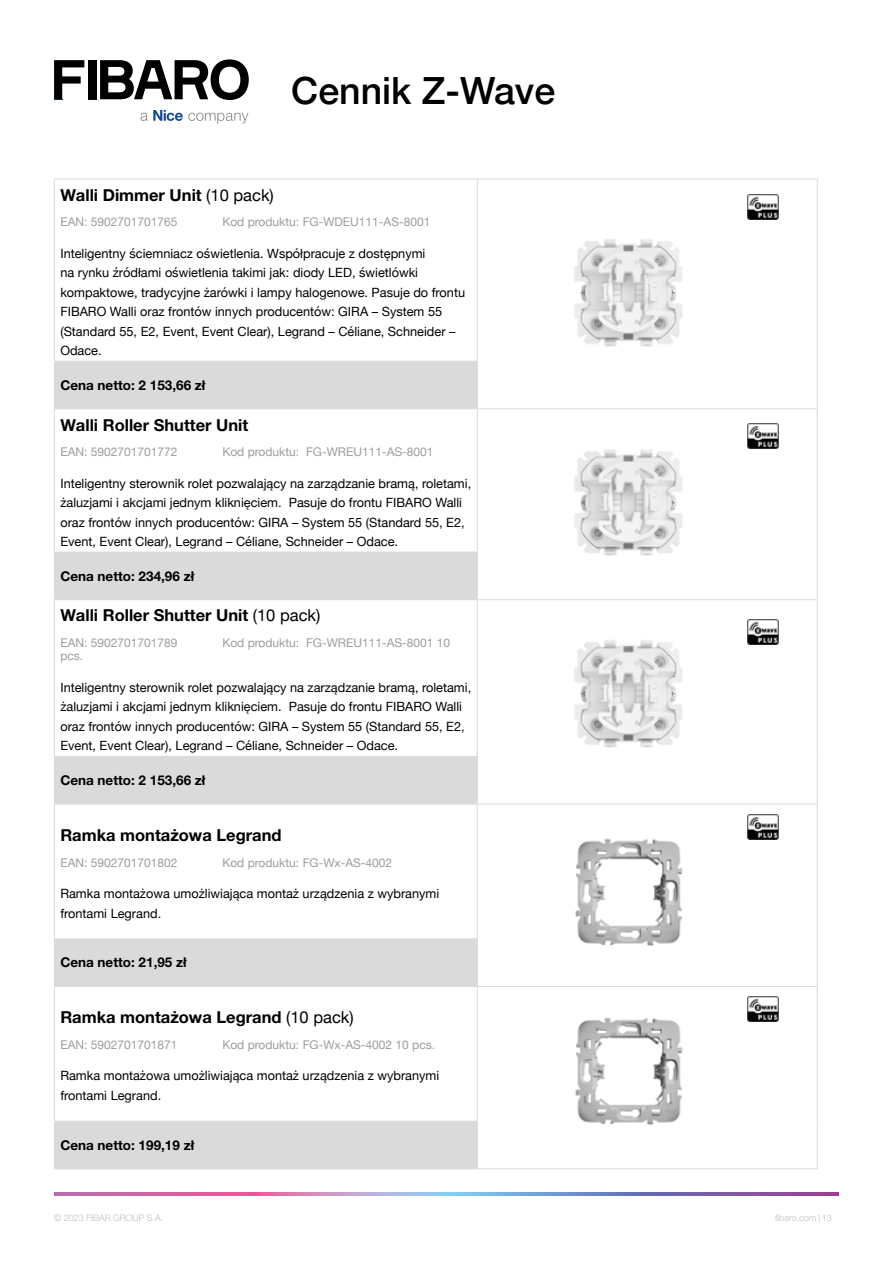
<style>
.page{position:relative;width:893px;height:1263px;background:#fff}
.page>*{position:absolute;margin:0;border:0;box-sizing:border-box;transform-origin:0 0}
.t1{font:500 37.5px "Helvetica Neue";color:#000}
.t2{font:700 16.5px "Helvetica Neue LT Pro";color:#000}
.t3{font:700 13.5px "Helvetica Neue LT Pro";color:#000}
.t4{font:12.75px/19.5px "Helvetica Neue";color:#000}
.t5{font:12px "Helvetica Neue";color:#9d9d9c}
.t6{font:300 9px "Helvetica Neue LT Pro";color:#bdbec0}
.s1{font-family:"Helvetica Neue";font-weight:400}
.s2{color:#bdbdbf}
</style>
<div class="page">
<svg style="left:54px;top:1193px;width:785px;height:3px;background:#a17db8"></svg>
<svg style="left:54px;top:60px;width:30px;height:39px"></svg>
<div style="left:88px;top:60px;width:8px;height:39px;background:#000"></div>
<svg style="left:100px;top:59px;width:149px;height:41px"></svg>
<svg style="left:141px;top:110px;width:107px;height:14px"></svg>
<svg style="left:55px;top:362px;width:422px;height:806px"></svg>
<hr style="left:54px;top:179px;width:423px;height:1px;background:#dadada">
<hr style="left:54px;top:179px;width:1px;height:182px;background:#dadada">
<hr style="left:477px;top:179px;width:341px;height:1px;background:#dadada">
<hr style="left:477px;top:179px;width:1px;height:182px;background:#dadada">
<hr style="left:817px;top:179px;width:1px;height:182px;background:#dadada">
<hr style="left:54px;top:361px;width:424px;height:1px;background:#dadada">
<hr style="left:54px;top:362px;width:1px;height:46px;background:#dadada">
<hr style="left:477px;top:362px;width:1px;height:46px;background:#dadada">
<hr style="left:817px;top:361px;width:1px;height:47px;background:#dadada">
<hr style="left:54px;top:408px;width:423px;height:1px;background:#dadada">
<hr style="left:54px;top:409px;width:1px;height:143px;background:#dadada">
<hr style="left:477px;top:408px;width:341px;height:1px;background:#dadada">
<hr style="left:477px;top:409px;width:1px;height:143px;background:#dadada">
<hr style="left:817px;top:409px;width:1px;height:143px;background:#dadada">
<hr style="left:54px;top:552px;width:424px;height:1px;background:#dadada">
<hr style="left:54px;top:552px;width:1px;height:47px;background:#dadada">
<hr style="left:477px;top:552px;width:1px;height:47px;background:#dadada">
<hr style="left:817px;top:552px;width:1px;height:47px;background:#dadada">
<hr style="left:54px;top:599px;width:423px;height:1px;background:#dadada">
<hr style="left:54px;top:600px;width:1px;height:156px;background:#dadada">
<hr style="left:477px;top:599px;width:341px;height:1px;background:#dadada">
<hr style="left:477px;top:600px;width:1px;height:156px;background:#dadada">
<hr style="left:817px;top:600px;width:1px;height:156px;background:#dadada">
<hr style="left:54px;top:756px;width:424px;height:1px;background:#dadada">
<hr style="left:54px;top:757px;width:1px;height:47px;background:#dadada">
<hr style="left:477px;top:757px;width:1px;height:47px;background:#dadada">
<hr style="left:817px;top:756px;width:1px;height:48px;background:#dadada">
<hr style="left:54px;top:804px;width:423px;height:1px;background:#dadada">
<hr style="left:54px;top:804px;width:1px;height:134px;background:#dadada">
<hr style="left:477px;top:804px;width:341px;height:1px;background:#dadada">
<hr style="left:477px;top:804px;width:1px;height:134px;background:#dadada">
<hr style="left:817px;top:804px;width:1px;height:135px;background:#dadada">
<hr style="left:54px;top:938px;width:424px;height:1px;background:#dadada">
<hr style="left:54px;top:939px;width:1px;height:47px;background:#dadada">
<hr style="left:477px;top:939px;width:1px;height:47px;background:#dadada">
<hr style="left:817px;top:939px;width:1px;height:47px;background:#dadada">
<hr style="left:54px;top:986px;width:423px;height:1px;background:#dadada">
<hr style="left:54px;top:987px;width:1px;height:134px;background:#dadada">
<hr style="left:477px;top:986px;width:341px;height:1px;background:#dadada">
<hr style="left:477px;top:987px;width:1px;height:134px;background:#dadada">
<hr style="left:817px;top:987px;width:1px;height:134px;background:#dadada">
<hr style="left:54px;top:1121px;width:424px;height:1px;background:#dadada">
<hr style="left:54px;top:1121px;width:1px;height:47px;background:#dadada">
<hr style="left:477px;top:1121px;width:1px;height:47px;background:#dadada">
<hr style="left:817px;top:1121px;width:1px;height:47px;background:#dadada">
<hr style="left:54px;top:1168px;width:423px;height:1px;background:#dadada">
<hr style="left:477px;top:1168px;width:341px;height:1px;background:#dadada">
<img style="left:747px;top:996px;width:32px;height:26px">
<img style="left:747px;top:814px;width:32px;height:26px">
<img style="left:747px;top:619px;width:32px;height:26px">
<img style="left:747px;top:423px;width:32px;height:26px">
<img style="left:747px;top:194px;width:32px;height:26px">
<img style="left:574px;top:239px;width:108px;height:108px">
<img style="left:574px;top:449px;width:108px;height:107px">
<img style="left:574px;top:640px;width:108px;height:108px">
<img style="left:575px;top:838px;width:108px;height:108px">
<img style="left:575px;top:1017px;width:108px;height:108px">
<h1 class="t1" style="left:291px;top:61px;width:265px">Cennik Z-Wave</h1>
<p class="t2" style="left:60px;top:185px;width:215px">Walli Dimmer Unit <span class="s1">(10 pack)</span></p>
<p class="t5" style="left:60px;top:213px;width:119px">EAN: 5902701701765</p>
<p class="t5" style="left:222px;top:213px;width:210px">Kod produktu: FG-WDEU111-AS-8001</p>
<p class="t4" style="left:60px;top:244px;width:406px">Inteligentny ściemniacz oświetlenia. Współpracuje z dostępnymi<br>na rynku źródłami oświetlenia takimi jak: diody LED, świetlówki kompaktowe, tradycyjne żarówki i lampy halogenowe. Pasuje do frontu FIBARO Walli oraz frontów innych producentów: GIRA – System 55 (Standard 55, E2, Event, Event Clear), Legrand – Céliane, Schneider – Odace.</p>
<p class="t3" style="left:60px;top:377px;width:147px">Cena netto: 2 153,66 zł</p>
<p class="t2" style="left:60px;top:414px;width:189px">Walli Roller Shutter Unit</p>
<p class="t5" style="left:60px;top:443px;width:119px">EAN: 5902701701772</p>
<p class="t5" style="left:222px;top:443px;width:213px">Kod produktu: FG-WREU111-AS-8001</p>
<p class="t4" style="left:60px;top:474px;width:412px">Inteligentny sterownik rolet pozwalający na zarządzanie bramą, roletami, żaluzjami i akcjami jednym kliknięciem. Pasuje do frontu FIBARO Walli oraz frontów innych producentów: GIRA – System 55 (Standard 55, E2, Event, Event Clear), Legrand – Céliane, Schneider – Odace.</p>
<p class="t3" style="left:60px;top:567px;width:135px">Cena netto: 234,96 zł</p>
<p class="t2" style="left:60px;top:605px;width:261px">Walli Roller Shutter Unit <span class="s1">(10 pack)</span></p>
<p class="t5" style="left:60px;top:634px;width:119px">EAN: 5902701701789</p>
<p class="t5" style="left:222px;top:634px;width:229px">Kod produktu: FG-WREU111-AS-8001 10</p>
<p class="t5" style="left:60px;top:647px;width:24px">pcs.</p>
<p class="t4" style="left:60px;top:678px;width:412px">Inteligentny sterownik rolet pozwalający na zarządzanie bramą, roletami, żaluzjami i akcjami jednym kliknięciem. Pasuje do frontu FIBARO Walli oraz frontów innych producentów: GIRA – System 55 (Standard 55, E2, Event, Event Clear), Legrand – Céliane, Schneider – Odace.</p>
<p class="t3" style="left:60px;top:772px;width:147px">Cena netto: 2 153,66 zł</p>
<p class="t2" style="left:60px;top:825px;width:223px">Ramka montażowa Legrand</p>
<p class="t5" style="left:60px;top:854px;width:119px">EAN: 5902701701802</p>
<p class="t5" style="left:222px;top:854px;width:171px">Kod produktu: FG-Wx-AS-4002</p>
<p class="t4" style="left:60px;top:884px;width:380px">Ramka montażowa umożliwiająca montaż urządzenia z wybranymi frontami Legrand.</p>
<p class="t3" style="left:60px;top:954px;width:128px">Cena netto: 21,95 zł</p>
<p class="t2" style="left:60px;top:1007px;width:295px">Ramka montażowa Legrand <span class="s1">(10 pack)</span></p>
<p class="t5" style="left:60px;top:1036px;width:119px">EAN: 5902701701871</p>
<p class="t5" style="left:222px;top:1036px;width:214px">Kod produktu: FG-Wx-AS-4002 10 pcs.</p>
<p class="t4" style="left:60px;top:1067px;width:380px">Ramka montażowa umożliwiająca montaż urządzenia z wybranymi frontami Legrand.</p>
<p class="t3" style="left:60px;top:1137px;width:135px">Cena netto: 199,19 zł</p>
<p class="t6" style="left:54px;top:1212px;width:111px">© 2023 FIBAR GROUP S.A.</p>
<p class="t6" style="left:775px;top:1212px;width:58px">fibaro.com <span class="s2">13</span></p>
</div>
